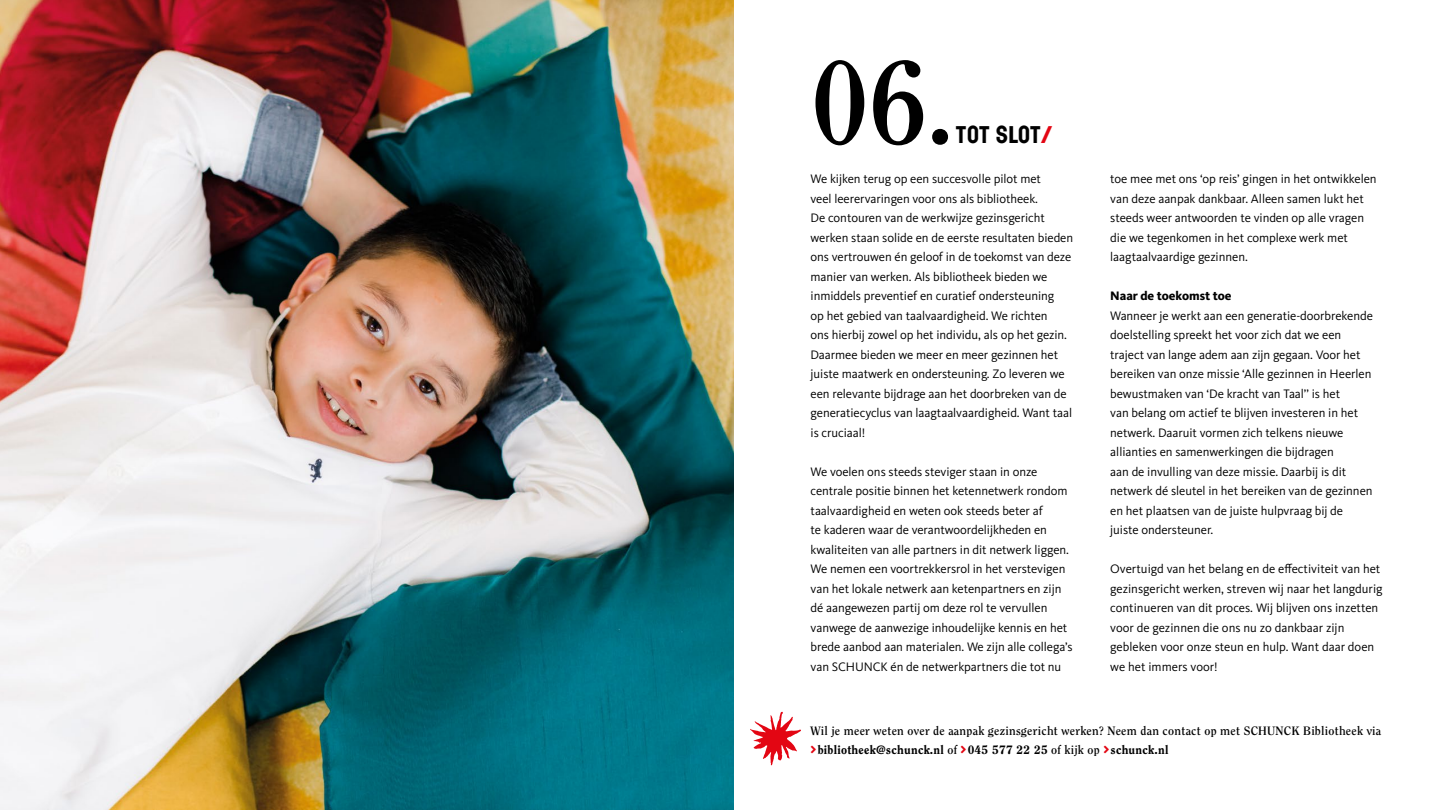
<style>
.page{position:relative;width:1440px;height:810px;background:#fff}
.page>*{position:absolute;margin:0;border:0;box-sizing:border-box;transform-origin:0 0}
.t1{font:700 116.77px "Clearface Std";color:#000}
.FINAL_HEADER__inhoud{font:22.5px "Wilma Base";letter-spacing:-.01em;color:#000}
.Basis{font:12.75px/19.5px "Kievit OT";letter-spacing:-.005em;color:#000}
.Kopje{font:800 12.75px "Kievit OT";color:#000}
.Leeswijzer_Body{font:700 12.08px/18.8px "Clearface Std";letter-spacing:.02em;color:#000}
.s1{color:#e30613}
.s2{font-weight:800}
</style>
<div class="page">
<img style="left:0;top:0;width:733px;height:810px">
<svg style="left:750px;top:712px;width:51px;height:53px"></svg>
<p class="t1" style="left:811px;top:33px;width:145px">06.</p>
<p class="FINAL_HEADER__inhoud" style="left:956px;top:120px;width:99px">TOT SLOT<span class="s1">/</span></p>
<p class="Basis" style="left:811px;top:169px;width:264px">We kijken terug op een succesvolle pilot met<br>veel leerervaringen voor ons als bibliotheek.<br>De contouren van de werkwijze gezinsgericht werken staan solide en de eerste resultaten bieden ons vertrouwen én geloof in de toekomst van deze manier van werken. Als bibliotheek bieden we inmiddels preventief en curatief ondersteuning<br>op het gebied van taalvaardigheid. We richten<br>ons hierbij zowel op het individu, als op het gezin.<br>Daarmee bieden we meer en meer gezinnen het juiste maatwerk en ondersteuning. Zo leveren we een relevante bijdrage aan het doorbreken van de generatiecyclus van laagtaalvaardigheid. Want taal is cruciaal!</p>
<p class="Basis" style="left:811px;top:462px;width:264px">We voelen ons steeds steviger staan in onze centrale positie binnen het ketennetwerk rondom taalvaardigheid en weten ook steeds beter af<br>te kaderen waar de verantwoordelijkheden en kwaliteiten van alle partners in dit netwerk liggen.<br>We nemen een voortrekkersrol in het verstevigen van het lokale netwerk aan ketenpartners en zijn dé aangewezen partij om deze rol te vervullen vanwege de aanwezige inhoudelijke kennis en het brede aanbod aan materialen. We zijn alle collega’s van SCHUNCK én de netwerkpartners die tot nu</p>
<p class="Basis" style="left:1110px;top:169px;width:268px">toe mee met ons ‘op reis’ gingen in het ontwikkelen van deze aanpak dankbaar. Alleen samen lukt het steeds weer antwoorden te vinden op alle vragen die we tegenkomen in het complexe werk met laagtaalvaardige gezinnen.</p>
<p class="Kopje" style="left:1110px;top:288px;width:123px">Naar de toekomst toe</p>
<p class="Basis" style="left:1110px;top:306px;width:264px">Wanneer je werkt aan een generatie-doorbrekende doelstelling spreekt het voor zich dat we een traject van lange adem aan zijn gegaan. Voor het bereiken van onze missie ‘Alle gezinnen in Heerlen bewustmaken van ‘De kracht van Taal’’ is het<br>van belang om actief te blijven investeren in het netwerk. Daaruit vormen zich telkens nieuwe allianties en samenwerkingen die bijdragen<br>aan de invulling van deze missie. Daarbij is dit netwerk dé sleutel in het bereiken van de gezinnen en het plaatsen van de juiste hulpvraag bij de juiste ondersteuner.</p>
<p class="Basis" style="left:1110px;top:559px;width:274px">Overtuigd van het belang en de effectiviteit van het gezinsgericht werken, streven wij naar het langdurig continueren van dit proces. Wij blijven ons inzetten voor de gezinnen die ons nu zo dankbaar zijn gebleken voor onze steun en hulp. Want daar doen we het immers voor!</p>
<p class="Leeswijzer_Body" style="left:818px;top:721px;width:565px;text-indent:-7px">Wil je meer weten over de aanpak gezinsgericht werken? Neem dan contact op met SCHUNCK Bibliotheek via <span class="s2">bibliotheek@schunck.nl</span> of <span class="s2">045 577 22 25</span> of kijk op <span class="s2">schunck.nl</span></p>
</div>
